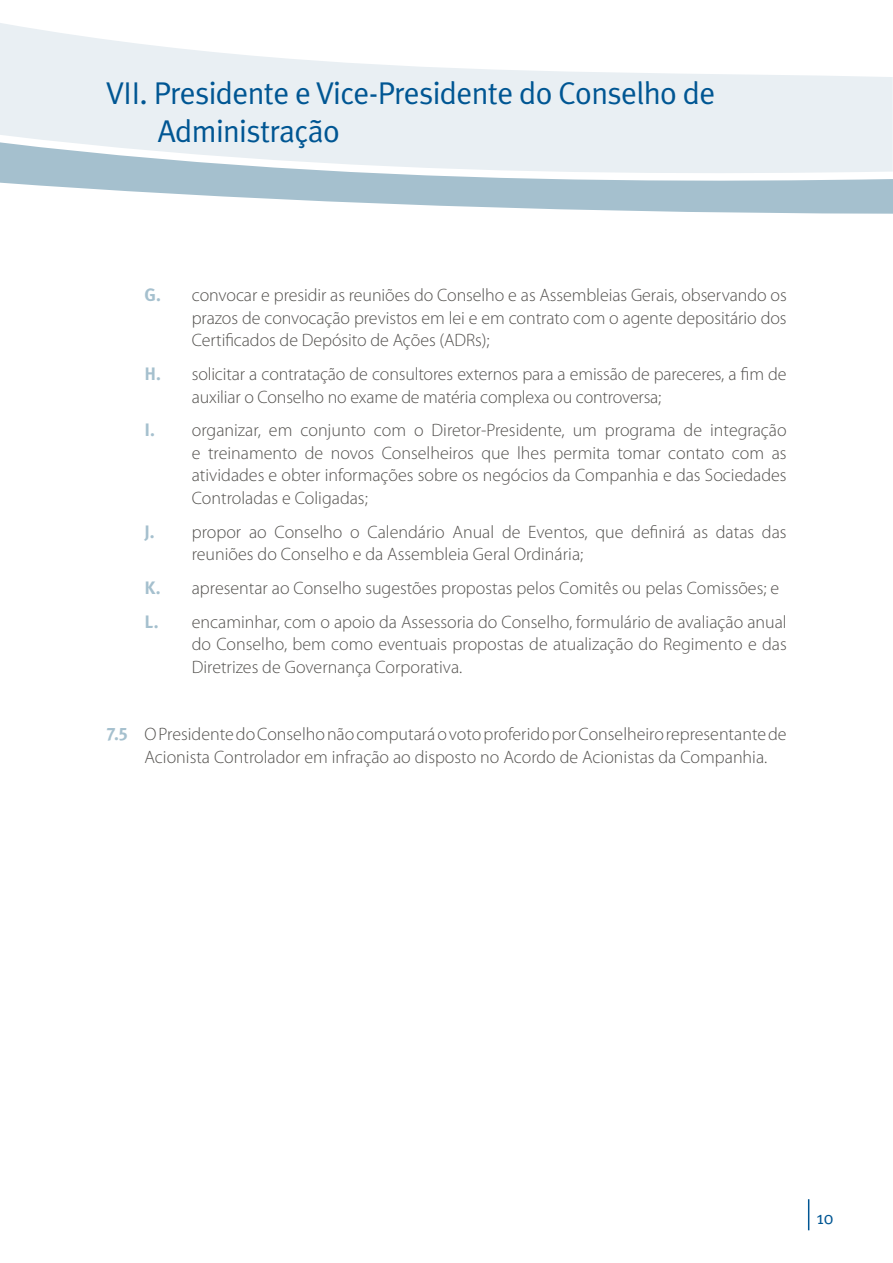
<style>
.page{position:relative;width:893px;height:1263px;background:#fff}
.page>*{position:absolute;margin:0;border:0;box-sizing:border-box;transform-origin:0 0}
.t1{font:31.5px/37.5px "Meta Plus Normal";letter-spacing:-.02em;color:#005693}
.t2{font:300 18px/22.5px "Myriad Pro";color:#54524f}
.t3{font:18px "Meta Plus Normal";color:#005693}
.s1{font-family:"Meta Plus Bold Caps";font-weight:400;color:#a5c0ce}
</style>
<div class="page">
<svg style="left:0;top:23px;width:893px;height:65px"></svg>
<svg style="left:0;top:88px;width:893px;height:126px;background:#dae5eb"></svg>
<hr style="left:808px;top:1199px;width:1px;height:31px;background:#005693">
<svg style="left:0;top:179px;width:38px;height:5px"></svg>
<h1 class="t1" style="left:158px;top:74px;width:559px;text-indent:-52px">VII. Presidente e Vice-Presidente do Conselho de<br>Administração</h1>
<p class="t2" style="left:192px;top:284px;width:596px;text-align:justify;text-indent:-47px"><span class="s1">g.</span> convocar e presidir as reuniões do Conselho e as Assembleias Gerais, observando os prazos de convocação previstos em lei e em contrato com o agente depositário dos Certificados de Depósito de Ações (ADRs);</p>
<p class="t2" style="left:192px;top:363px;width:596px;text-indent:-47px"><span class="s1">h.</span> solicitar a contratação de consultores externos para a emissão de pareceres, a fim de auxiliar o Conselho no exame de matéria complexa ou controversa;</p>
<p class="t2" style="left:192px;top:419px;width:596px;text-align:justify;text-indent:-47px"><span class="s1">i.</span> organizar, em conjunto com o Diretor-Presidente, um programa de integração e treinamento de novos Conselheiros que lhes permita tomar contato com as atividades e obter informações sobre os negócios da Companhia e das Sociedades Controladas e Coligadas;</p>
<p class="t2" style="left:192px;top:521px;width:596px;text-indent:-47px"><span class="s1">j.</span> propor ao Conselho o Calendário Anual de Eventos, que definirá as datas das reuniões do Conselho e da Assembleia Geral Ordinária;</p>
<p class="t2" style="left:145px;top:571px;width:644px;line-height:33.8px"><span class="s1">K.</span> apresentar ao Conselho sugestões propostas pelos Comitês ou pelas Comissões; e<br><span class="s1">L.</span> encaminhar, com o apoio da Assessoria do Conselho, formulário de avaliação anual</p>
<p class="t2" style="left:192px;top:633px;width:596px">do Conselho, bem como eventuais propostas de atualização do Regimento e das<br>Diretrizes de Governança Corporativa.</p>
<p class="t2" style="left:145px;top:723px;width:644px;text-indent:-38px"><span class="s1">7.5</span> O Presidente do Conselho não computará o voto proferido por Conselheiro representante de<br>Acionista Controlador em infração ao disposto no Acordo de Acionistas da Companhia.</p>
<p class="t3" style="left:816px;top:1207px;width:18px">10</p>
</div>
